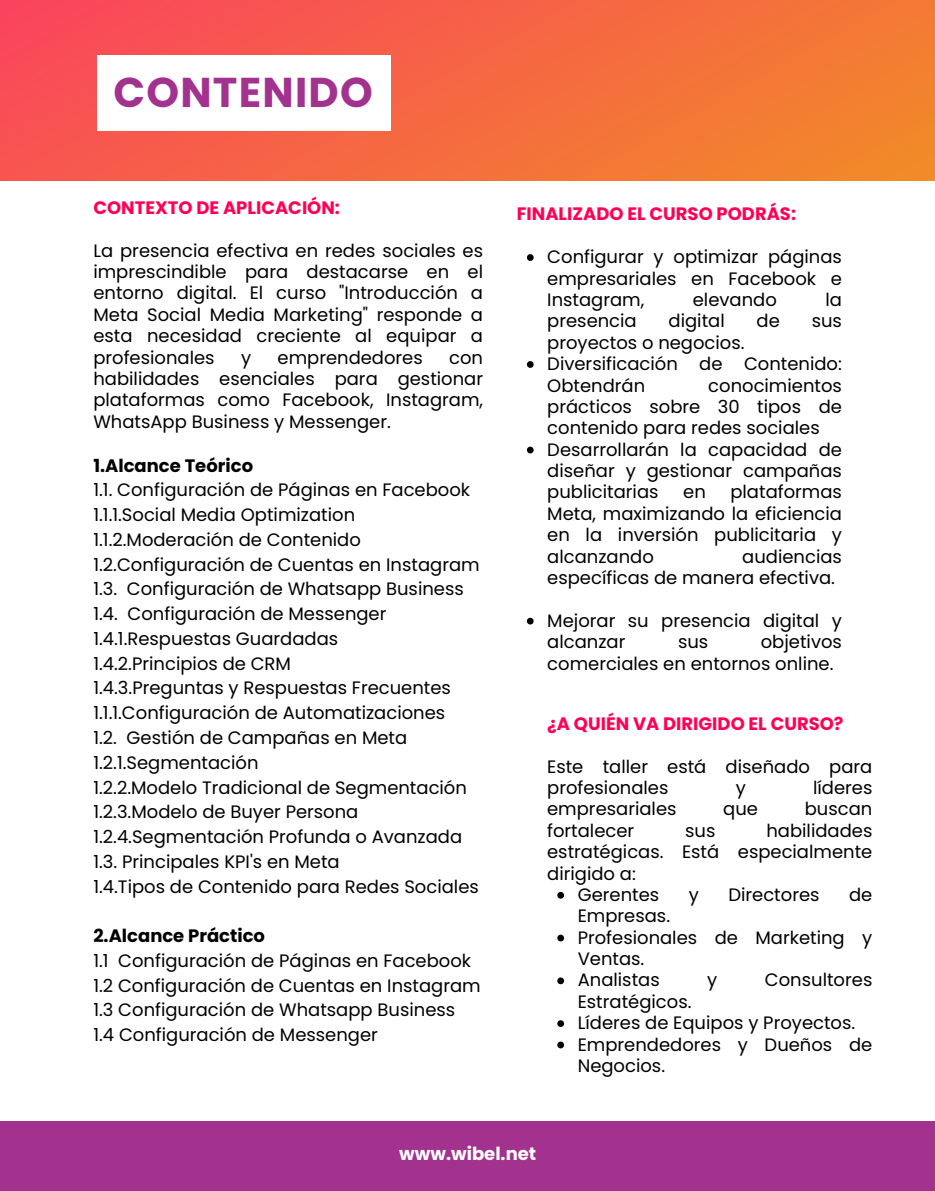
<style>
.page{position:relative;width:935px;height:1191px;background:#fff}
.page>*{position:absolute;margin:0;border:0;box-sizing:border-box;transform-origin:0 0}
.t1{font:700 41.55px "Poppins";letter-spacing:.03em;color:#a2328e}
.t2{font:18px/21.3px "Poppins";color:#000;text-align:justify}
.t3{font:700 18px "Poppins";color:#ff0054}
.t4{font:700 18px "Poppins";color:#000}
.t5{font:700 18px "Poppins";color:#fff}
</style>
<div class="page">
<div style="left:0;top:0;width:935px;height:181px;background:linear-gradient(to right,#f94e5a,#f2832d)"></div>
<div style="left:0;top:1121px;width:935px;height:69px;background:#a2328e"></div>
<div style="left:97px;top:55px;width:294px;height:75px;background:#fff"></div>
<svg style="left:527px;top:254px;width:7px;height:7px"></svg>
<svg style="left:527px;top:361px;width:7px;height:7px"></svg>
<svg style="left:527px;top:446px;width:7px;height:7px"></svg>
<svg style="left:527px;top:617px;width:7px;height:7px"></svg>
<svg style="left:557px;top:891px;width:7px;height:7px"></svg>
<svg style="left:557px;top:934px;width:7px;height:7px"></svg>
<svg style="left:557px;top:977px;width:7px;height:7px"></svg>
<svg style="left:557px;top:1020px;width:7px;height:6px"></svg>
<svg style="left:557px;top:1041px;width:7px;height:7px"></svg>
<p class="t1" style="left:113px;top:64px;width:261px">CONTENIDO</p>
<h2 class="t3" style="left:93px;top:195px;width:248px">CONTEXTO DE APLICACIÓN:</h2>
<p class="t2" style="left:93px;top:239px;width:391px">La presencia efectiva en redes sociales es imprescindible para destacarse en el entorno digital. El curso "Introducción a Meta Social Media Marketing" responde a esta necesidad creciente al equipar a profesionales</p>
<p class="t2" style="left:241px;top:346px;width:12px">y</p>
<p class="t2" style="left:278px;top:346px;width:147px">emprendedores</p>
<p class="t2" style="left:93px;top:346px;width:391px;text-indent:356px">con habilidades esenciales para gestionar plataformas como Facebook, Instagram, WhatsApp Business y Messenger.</p>
<p class="t4" style="left:93px;top:452px;width:161px">1.Alcance Teórico</p>
<p class="t2" style="left:93px;top:479px;width:378px">1.1. Configuración de Páginas en Facebook</p>
<p class="t2" style="left:93px;top:504px;width:263px">1.1.1.Social Media Optimization</p>
<p class="t2" style="left:93px;top:529px;width:269px">1.1.2.Moderación de Contenido</p>
<p class="t2" style="left:93px;top:553px;width:388px">1.2.Configuración de Cuentas en Instagram</p>
<p class="t2" style="left:93px;top:578px;width:372px">1.3. Configuración de Whatsapp Business</p>
<p class="t2" style="left:93px;top:603px;width:295px">1.4. Configuración de Messenger</p>
<p class="t2" style="left:93px;top:628px;width:246px">1.4.1.Respuestas Guardadas</p>
<p class="t2" style="left:93px;top:652px;width:199px">1.4.2.Principios de CRM</p>
<p class="t2" style="left:93px;top:677px;width:359px">1.4.3.Preguntas y Respuestas Frecuentes</p>
<p class="t2" style="left:93px;top:702px;width:353px">1.1.1.Configuración de Automatizaciones</p>
<p class="t2" style="left:93px;top:727px;width:315px">1.2. Gestión de Campañas en Meta</p>
<p class="t2" style="left:93px;top:751px;width:167px">1.2.1.Segmentación</p>
<p class="t2" style="left:93px;top:776px;width:375px">1.2.2.Modelo Tradicional de Segmentación</p>
<p class="t2" style="left:93px;top:801px;width:267px">1.2.3.Modelo de Buyer Persona</p>
<p class="t2" style="left:93px;top:826px;width:370px">1.2.4.Segmentación Profunda o Avanzada</p>
<p class="t2" style="left:93px;top:850px;width:248px">1.3. Principales KPI's en Meta</p>
<p class="t2" style="left:93px;top:875px;width:387px">1.4.Tipos de Contenido para Redes Sociales</p>
<p class="t4" style="left:93px;top:923px;width:173px">2.Alcance Práctico</p>
<p class="t2" style="left:93px;top:949px;width:379px">1.1 Configuración de Páginas en Facebook</p>
<p class="t2" style="left:93px;top:974px;width:389px">1.2 Configuración de Cuentas en Instagram</p>
<p class="t2" style="left:93px;top:999px;width:363px">1.3 Configuración de Whatsapp Business</p>
<p class="t2" style="left:93px;top:1024px;width:286px">1.4 Configuración de Messenger</p>
<h2 class="t3" style="left:517px;top:201px;width:281px">FINALIZADO EL CURSO PODRÁS:</h2>
<p class="t2" style="left:547px;top:246px;width:296px">Configurar y optimizar páginas empresariales en Facebook e Instagram,</p>
<p class="t2" style="left:693px;top:289px;width:86px">elevando</p>
<p class="t2" style="left:825px;top:289px;width:18px">la</p>
<p class="t2" style="left:547px;top:310px;width:91px">presencia</p>
<p class="t2" style="left:669px;top:310px;width:58px">digital</p>
<p class="t2" style="left:757px;top:310px;width:25px">de</p>
<p class="t2" style="left:812px;top:310px;width:32px">sus</p>
<p class="t2" style="left:547px;top:332px;width:199px">proyectos o negocios.</p>
<p class="t2" style="left:547px;top:353px;width:296px">Diversificación de Contenido:<br>Obtendrán</p>
<p class="t2" style="left:547px;top:374px;width:296px;text-indent:161px">conocimientos prácticos sobre 30 tipos de contenido para redes sociales</p>
<p class="t2" style="left:547px;top:438px;width:296px">Desarrollarán la capacidad de diseñar y gestionar campañas publicitarias</p>
<p class="t2" style="left:547px;top:481px;width:296px;text-indent:183px">plataformas Meta, maximizando la eficiencia en la inversión publicitaria y alcanzando</p>
<p class="t2" style="left:683px;top:481px;width:24px">en</p>
<p class="t2" style="left:547px;top:545px;width:296px;text-indent:195px">audiencias específicas de manera efectiva.</p>
<p class="t2" style="left:547px;top:609px;width:296px">Mejorar su presencia digital y alcanzar</p>
<p class="t2" style="left:547px;top:631px;width:296px;text-indent:213px">objetivos comerciales en entornos online.</p>
<p class="t2" style="left:678px;top:631px;width:32px">sus</p>
<h2 class="t3" style="left:547px;top:710px;width:298px">¿A QUIÉN VA DIRIGIDO EL CURSO?</h2>
<p class="t2" style="left:547px;top:755px;width:327px">Este taller está diseñado para profesionales</p>
<p class="t2" style="left:736px;top:777px;width:12px">y</p>
<p class="t2" style="left:813px;top:777px;width:61px">líderes</p>
<p class="t2" style="left:547px;top:798px;width:131px">empresariales</p>
<p class="t2" style="left:723px;top:798px;width:36px">que</p>
<p class="t2" style="left:805px;top:798px;width:69px">buscan</p>
<p class="t2" style="left:547px;top:819px;width:89px">fortalecer</p>
<p class="t2" style="left:685px;top:819px;width:32px">sus</p>
<p class="t2" style="left:547px;top:819px;width:327px;text-indent:219px">habilidades estratégicas. Está especialmente dirigido a:</p>
<p class="t2" style="left:578px;top:883px;width:83px">Gerentes</p>
<p class="t2" style="left:689px;top:883px;width:12px">y</p>
<p class="t2" style="left:728px;top:883px;width:93px">Directores</p>
<p class="t2" style="left:849px;top:883px;width:25px">de</p>
<p class="t2" style="left:578px;top:905px;width:94px">Empresas.</p>
<p class="t2" style="left:578px;top:926px;width:296px">Profesionales de Marketing y<br>Ventas.</p>
<p class="t2" style="left:578px;top:969px;width:84px">Analistas</p>
<p class="t2" style="left:707px;top:969px;width:12px">y</p>
<p class="t2" style="left:765px;top:969px;width:109px">Consultores</p>
<p class="t2" style="left:578px;top:990px;width:115px">Estratégicos.</p>
<p class="t2" style="left:578px;top:1012px;width:279px">Líderes de Equipos y Proyectos.</p>
<p class="t2" style="left:578px;top:1033px;width:296px">Emprendedores y Dueños de<br>Negocios.</p>
<h1 class="t5" style="left:399px;top:1140px;width:138px">www.wibel.net</h1>
</div>
